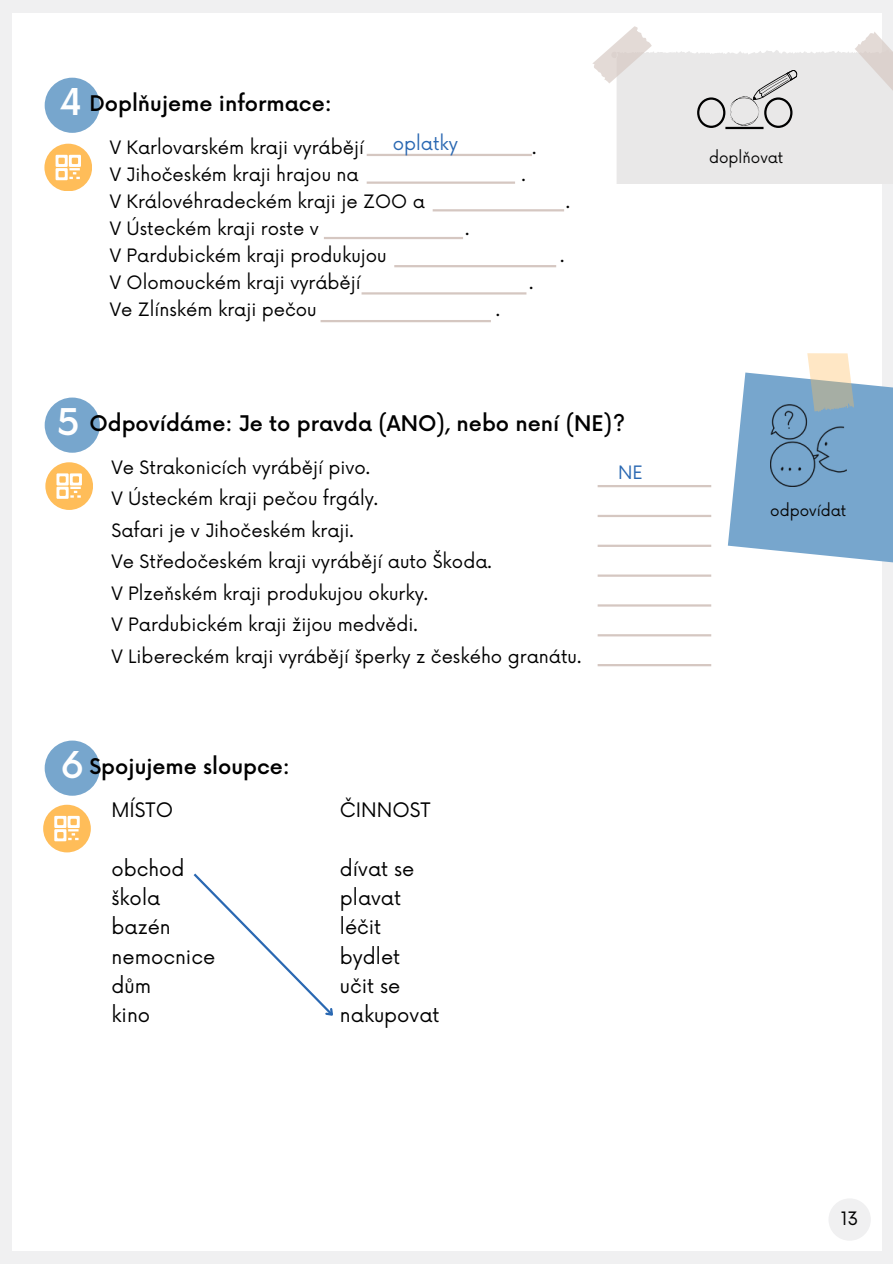
<style>
.page{position:relative;width:893px;height:1264px;background:#fff}
.page>*{position:absolute;margin:0;border:0;box-sizing:border-box;transform-origin:0 0}
.t1{font:500 36px "Now";color:#fff}
.t2{font:500 21px "Now";color:#000}
.t3{font:19.5px "Now";color:#000}
.t4{font:18px "Now";color:#000}
.t5{font:18px "Now";color:#2a68b2}
.t6{font:15px "Now";color:#070707}
</style>
<div class="page">
<div style="left:0;top:0;width:892px;height:1263px;background:#f0f0f1"></div>
<div style="left:12px;top:13px;width:869px;height:1237px;background:#fff"></div>
<div style="left:828px;top:1198px;width:42px;height:42px;background:#f0f0f1;border-radius:50%"></div>
<div style="left:45px;top:397px;width:55px;height:56px;background:#77a6cd;border-radius:50%"></div>
<svg style="left:45px;top:462px;width:48px;height:47px"></svg>
<div style="left:45px;top:740px;width:55px;height:55px;background:#77a6cd;border-radius:50%"></div>
<svg style="left:727px;top:353px;width:165px;height:210px"></svg>
<hr style="left:597px;top:485px;width:114px;height:2px;background:#d5c7c1">
<hr style="left:597px;top:515px;width:114px;height:2px;background:#d5c7c1">
<hr style="left:597px;top:544px;width:114px;height:3px;background:#d5c7c1">
<hr style="left:597px;top:574px;width:114px;height:2px;background:#d5c7c1">
<hr style="left:597px;top:604px;width:114px;height:2px;background:#d5c7c1">
<hr style="left:597px;top:634px;width:114px;height:2px;background:#d5c7c1">
<hr style="left:597px;top:664px;width:114px;height:2px;background:#d5c7c1">
<svg style="left:193px;top:873px;width:140px;height:143px"></svg>
<div style="left:45px;top:78px;width:55px;height:55px;background:#77a6cd;border-radius:50%"></div>
<hr style="left:366px;top:154px;width:166px;height:2px;background:#d5c7c1">
<hr style="left:366px;top:181px;width:149px;height:3px;background:#d5c7c1">
<hr style="left:394px;top:265px;width:162px;height:2px;background:#d5c7c1">
<hr style="left:361px;top:292px;width:165px;height:2px;background:#d5c7c1">
<hr style="left:320px;top:320px;width:171px;height:2px;background:#d5c7c1">
<hr style="left:432px;top:209px;width:132px;height:2px;background:#d5c7c1">
<hr style="left:324px;top:237px;width:139px;height:2px;background:#d5c7c1">
<svg style="left:592px;top:26px;width:300px;height:158px"></svg>
<svg style="left:43px;top:804px;width:47px;height:48px"></svg>
<img style="left:770px;top:404px;width:76px;height:82px">
<svg style="left:44px;top:144px;width:48px;height:47px"></svg>
<p class="t1" style="left:59px;top:83px;width:24px">4</p>
<p class="t2" style="left:89px;top:92px;width:244px">Doplňujeme informace:</p>
<p class="t4" style="left:110px;top:137px;width:256px">V Karlovarském kraji vyrábějí</p>
<p class="t4" style="left:110px;top:164px;width:250px">V Jihočeském kraji hrajou na</p>
<p class="t5" style="left:393px;top:133px;width:67px">oplatky</p>
<p class="t4" style="left:110px;top:191px;width:316px">V Královéhradeckém kraji je ZOO a</p>
<p class="t4" style="left:110px;top:218px;width:210px">V Ústeckém kraji roste v</p>
<p class="t4" style="left:110px;top:245px;width:278px">V Pardubickém kraji produkujou</p>
<p class="t4" style="left:110px;top:272px;width:252px">V Olomouckém kraji vyrábějí</p>
<p class="t4" style="left:110px;top:299px;width:208px">Ve Zlínském kraji pečou</p>
<p class="t4" style="left:465px;top:218px;width:6px">.</p>
<p class="t4" style="left:532px;top:137px;width:6px">.</p>
<p class="t4" style="left:521px;top:164px;width:6px">.</p>
<p class="t4" style="left:495px;top:299px;width:6px">.</p>
<p class="t4" style="left:529px;top:272px;width:6px">.</p>
<p class="t4" style="left:566px;top:191px;width:6px">.</p>
<p class="t4" style="left:560px;top:245px;width:6px">.</p>
<p class="t1" style="left:57px;top:403px;width:24px">5</p>
<p class="t2" style="left:89px;top:412px;width:537px">Odpovídáme: Je to pravda (ANO), nebo není (NE)?</p>
<p class="t4" style="left:111px;top:457px;width:260px">Ve Strakonicích vyrábějí pivo.</p>
<p class="t4" style="left:111px;top:488px;width:268px">V Ústeckém kraji pečou frgály.</p>
<p class="t4" style="left:111px;top:520px;width:244px">Safari je v Jihočeském kraji.</p>
<p class="t4" style="left:111px;top:551px;width:382px">Ve Středočeském kraji vyrábějí auto Škoda.</p>
<p class="t4" style="left:111px;top:583px;width:318px">V Plzeňském kraji produkujou okurky.</p>
<p class="t4" style="left:111px;top:614px;width:308px">V Pardubickém kraji žijou medvědi.</p>
<p class="t4" style="left:111px;top:646px;width:471px">V Libereckém kraji vyrábějí šperky z českého granátu.</p>
<p class="t1" style="left:60px;top:746px;width:25px">6</p>
<p class="t2" style="left:89px;top:755px;width:202px">Spojujeme sloupce:</p>
<p class="t3" style="left:111px;top:799px;width:63px">MÍSTO</p>
<p class="t3" style="left:111px;top:858px;width:75px">obchod</p>
<p class="t3" style="left:111px;top:887px;width:50px">škola</p>
<p class="t3" style="left:111px;top:916px;width:61px">bazén</p>
<p class="t3" style="left:111px;top:945px;width:105px">nemocnice</p>
<p class="t3" style="left:111px;top:975px;width:41px">dům</p>
<p class="t3" style="left:111px;top:1004px;width:40px">kino</p>
<p class="t3" style="left:340px;top:799px;width:92px">ČINNOST</p>
<p class="t3" style="left:340px;top:858px;width:76px">dívat se</p>
<p class="t3" style="left:340px;top:887px;width:63px">plavat</p>
<p class="t3" style="left:340px;top:916px;width:43px">léčit</p>
<p class="t3" style="left:340px;top:945px;width:62px">bydlet</p>
<p class="t3" style="left:340px;top:975px;width:62px">učit se</p>
<p class="t3" style="left:340px;top:1004px;width:101px">nakupovat</p>
<p class="t5" style="left:618px;top:462px;width:26px">NE</p>
<p class="t6" style="left:709px;top:149px;width:76px">doplňovat</p>
<p class="t6" style="left:770px;top:502px;width:78px">odpovídat</p>
<p class="t4" style="left:840px;top:1208px;width:19px">13</p>
</div>
